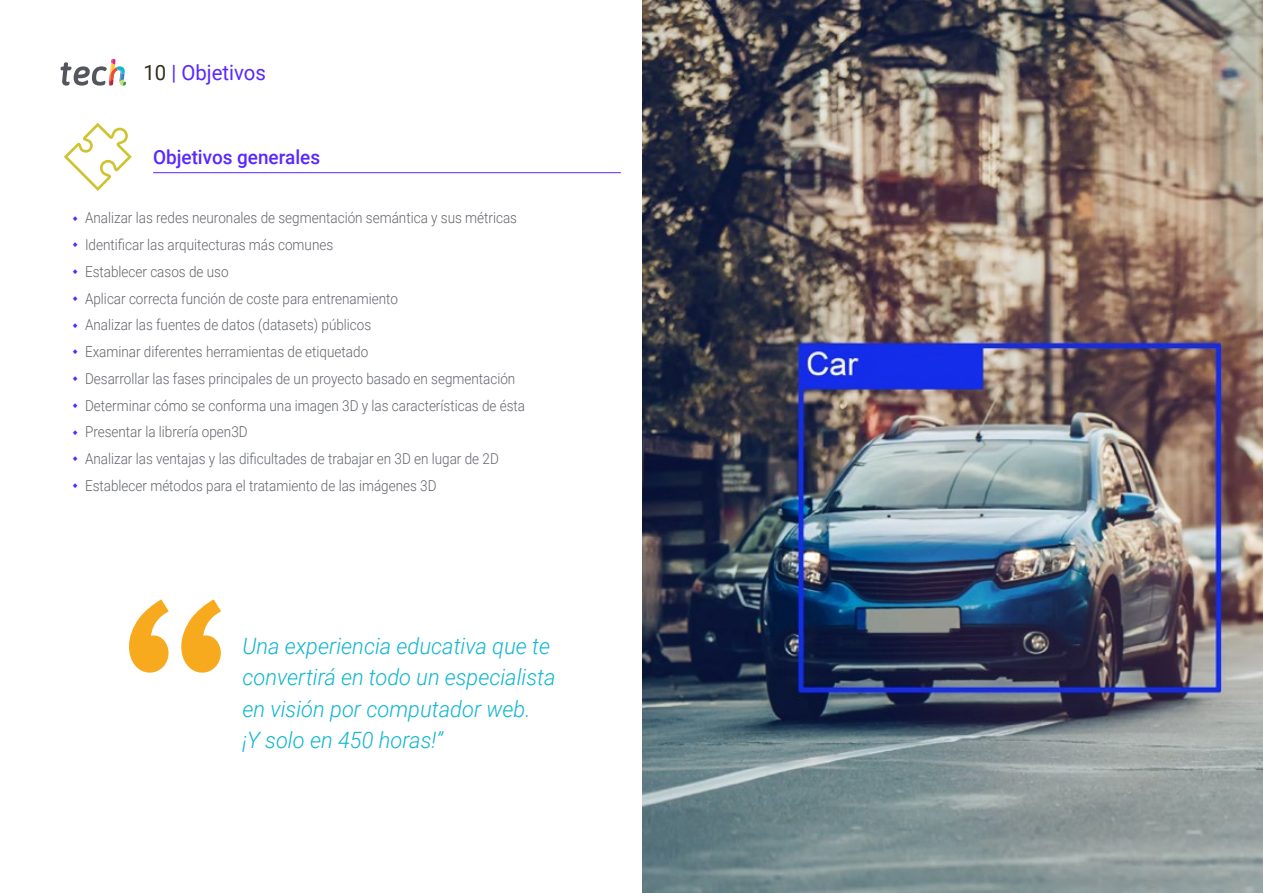
<style>
.page{position:relative;width:1263px;height:893px;background:#fff}
.page>*{position:absolute;margin:0;border:0;box-sizing:border-box;transform-origin:0 0}
.t1{font:italic 300 22.5px/31.5px "Roboto";color:#0fb6cf}
.t2{font:21px "Roboto";color:#5927ff}
.t3{font:500 19.5px "Roboto";color:#5927ff}
.t4{font:300 15px/26.7px "Roboto";color:#61646a;scale:.9 1}
.s1{color:#312e20}
</style>
<div class="page">
<hr style="left:153px;top:172px;width:468px;height:1px;background:#5927ff">
<svg style="left:64px;top:123px;width:68px;height:68px"></svg>
<img style="left:642px;top:0;width:621px;height:893px">
<svg style="left:129px;top:599px;width:92px;height:74px"></svg>
<svg style="left:61px;top:59px;width:65px;height:27px"></svg>
<h2 class="t2" style="left:144px;top:57px;width:124px"><span class="s1">10</span> | Objetivos</h2>
<h3 class="t3" style="left:153px;top:144px;width:169px">Objetivos generales</h3>
<p class="t4" style="left:85px;top:204px;width:490px">Analizar las redes neuronales de segmentación semántica y sus métricas Identificar las arquitecturas más comunes<br>Establecer casos de uso<br>Aplicar correcta función de coste para entrenamiento<br>Analizar las fuentes de datos (datasets) públicos<br>Examinar diferentes herramientas de etiquetado<br>Desarrollar las fases principales de un proyecto basado en segmentación Determinar cómo se conforma una imagen 3D y las características de ésta Presentar la librería open3D<br>Analizar las ventajas y las dificultades de trabajar en 3D en lugar de 2D Establecer métodos para el tratamiento de las imágenes 3D</p>
<h1 class="t1" style="left:242px;top:629px;width:315px">Una experiencia educativa que te convertirá en todo un especialista en visión por computador web.<br>¡Y solo en 450 horas!”</h1>
</div>
